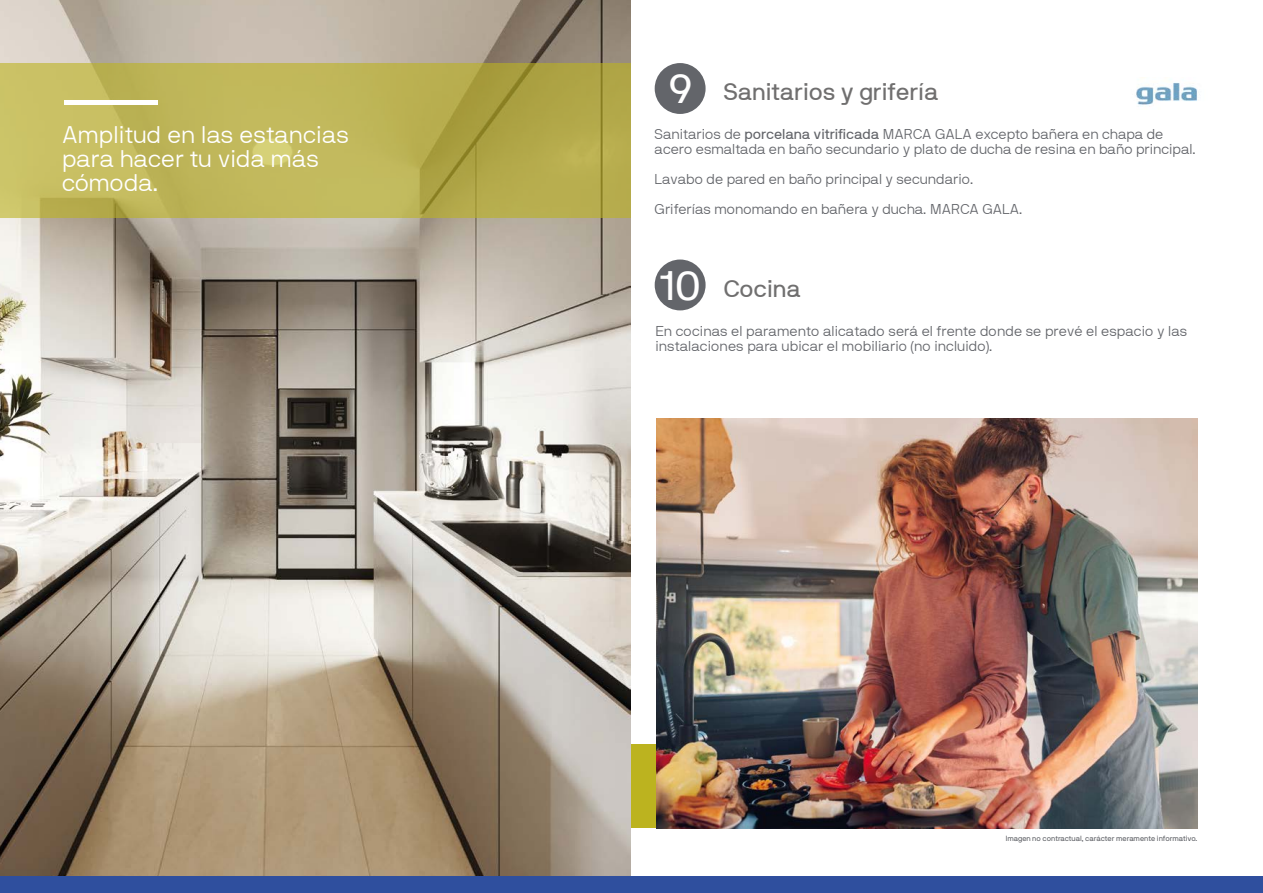
<style>
.page{position:relative;width:1263px;height:893px;background:#fff}
.page>*{position:absolute;margin:0;border:0;box-sizing:border-box;transform-origin:0 0}
.t1{font:24px/24px "NB International Light Webfont";color:#fff}
.t2{font:24px "NB International Regular Webfont";color:#706f6f}
.t3{font:14.25px/15px "NB International Light Webfont";letter-spacing:-.005em;color:#63656a}
.t4{font:7.5px "NB International Pro";color:#63656a}
.s1{font-size:41.1px;color:#fff}
.s2{font-family:"NB International Regular Webfont"}
</style>
<div class="page">
<div style="left:626px;top:745px;width:570px;height:83px;background:#bcb31f"></div>
<img style="left:656px;top:418px;width:542px;height:410px">
<div style="left:655px;top:63px;width:51px;height:51px;background:#63656a;border-radius:50%"></div>
<div style="left:655px;top:260px;width:51px;height:50px;background:#63656a;border-radius:50%"></div>
<img style="left:0;top:0;width:630px;height:877px">
<svg style="left:0;top:64px;width:630px;height:154px;background:#bcb355"></svg>
<div style="left:65px;top:100px;width:93px;height:5px;background:#fff"></div>
<div style="left:0;top:877px;width:1263px;height:16px;background:#2f4f9e"></div>
<img style="left:1136px;top:82px;width:61px;height:25px">
<h1 class="t1" style="left:62px;top:122px;width:288px">Amplitud en las estancias para hacer tu vida más cómoda.</h1>
<h1 class="t2" style="left:668px;top:78px;width:271px"><span class="s1">9</span> Sanitarios y grifería</h1>
<p class="t3" style="left:655px;top:127px;width:543px">Sanitarios de <span class="s2">porcelana vitrificada</span> MARCA GALA excepto bañera en chapa de acero esmaltada en baño secundario y plato de ducha de resina en baño principal.</p>
<p class="t3" style="left:655px;top:164px;width:369px;line-height:30px">Lavabo de pared en baño principal y secundario.<br>Griferías monomando en bañera y ducha. MARCA GALA.</p>
<h1 class="t2" style="left:660px;top:275px;width:142px"><span class="s1">10</span> Cocina</h1>
<p class="t3" style="left:655px;top:323px;width:534px">En cocinas el paramento alicatado será el frente donde se prevé el espacio y las instalaciones para ubicar el mobiliario (no incluido).</p>
<p class="t4" style="left:1006px;top:834px;width:193px">Imagen no contractual, carácter meramente informativo.</p>
</div>
